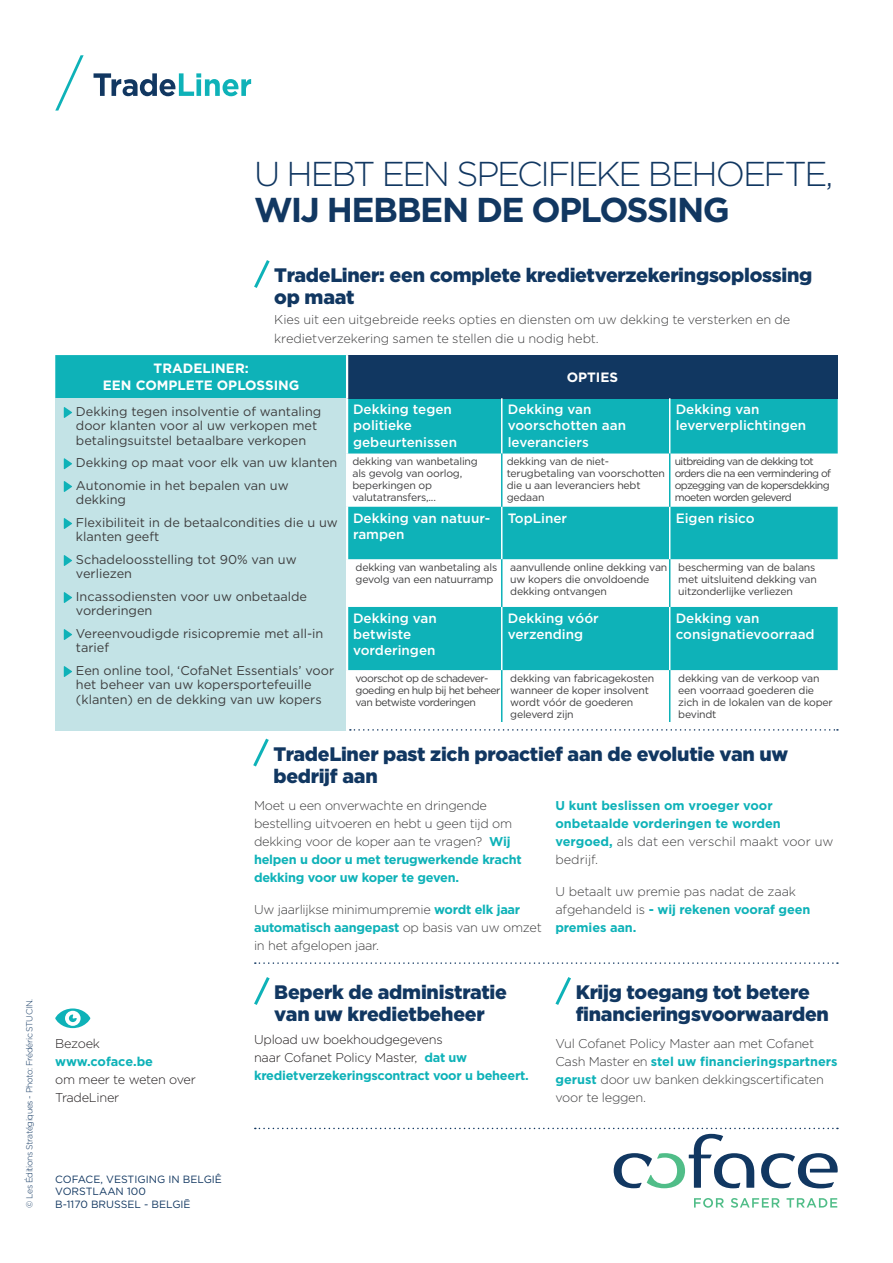
<style>
.page{position:relative;width:893px;height:1263px;background:#fff}
.page>*{position:absolute;margin:0;border:0;box-sizing:border-box;transform-origin:0 0}
.t1{font:300 34.5px/36px "Gotham";letter-spacing:-.07em;color:#113761}
.t2{font:900 19.5px/22.5px "Gotham";letter-spacing:-.015em;color:#113761}
.t3{font:500 13.5px/16.2px "Gotham";color:#fff}
.t4{font:700 13.5px/16.2px "Gotham";color:#fff;text-align:center}
.t5{font:300 12.75px/18px "Gotham";letter-spacing:-.02em;color:#3e3e3f}
.t6{font:12.75px/14.2px "Gotham";color:#3e3e3f}
.t7{font:300 12.75px/18px "Gotham";letter-spacing:-.02em;color:#231f20}
.t8{font:700 12.75px/18px "Gotham";color:#0eb2b8}
.t9{font:10.5px/12px "Gotham";letter-spacing:-.02em;color:#3e3e3f}
.t10{font:10.5px/12px "Gotham";letter-spacing:-.06em;color:#3e3e3f}
.t11{font:10.5px/12px "Gotham";letter-spacing:-.05em;color:#3e3e3f}
.t12{font:10.5px "Gotham";color:#113761}
.t13{font:300 8.7px "Gotham";letter-spacing:-.05em;color:#113761}
.s1{font-weight:700}
.s2{font-weight:700;color:#0eb2b8}
.s3{font-weight:300;color:#3e3e3f}
</style>
<div class="page">
<svg style="left:55px;top:55px;width:29px;height:56px"></svg>
<svg style="left:94px;top:73px;width:157px;height:23px"></svg>
<svg style="left:694px;top:1198px;width:30px;height:10px"></svg>
<svg style="left:731px;top:1198px;width:49px;height:10px"></svg>
<svg style="left:787px;top:1198px;width:50px;height:9px"></svg>
<div style="left:55px;top:355px;width:783px;height:98px;background:#0eb2b8"></div>
<div style="left:347px;top:355px;width:491px;height:43px;background:#113761"></div>
<div style="left:55px;top:398px;width:292px;height:333px;background:#c3e3e6"></div>
<svg style="left:348px;top:507px;width:490px;height:163px;fill:#0eb2b8"></svg>
<hr style="left:346px;top:355px;width:2px;height:43px;background:#fff">
<hr style="left:346px;top:398px;width:2px;height:55px;background:#fff">
<hr style="left:346px;top:453px;width:2px;height:54px;background:#fff">
<hr style="left:346px;top:507px;width:2px;height:52px;background:#fff">
<hr style="left:346px;top:559px;width:2px;height:48px;background:#fff">
<hr style="left:346px;top:607px;width:2px;height:63px;background:#fff">
<hr style="left:346px;top:670px;width:2px;height:61px;background:#fff">
<hr style="left:501px;top:398px;width:1px;height:55px;background:#fff">
<hr style="left:669px;top:398px;width:1px;height:55px;background:#fff">
<hr style="left:501px;top:507px;width:1px;height:52px;background:#fff">
<hr style="left:669px;top:507px;width:1px;height:52px;background:#fff">
<hr style="left:501px;top:607px;width:1px;height:63px;background:#fff">
<hr style="left:669px;top:607px;width:1px;height:63px;background:#fff">
<hr style="left:501px;top:453px;width:1px;height:54px;background:#0eb2b8">
<hr style="left:669px;top:453px;width:1px;height:54px;background:#0eb2b8">
<hr style="left:501px;top:559px;width:1px;height:48px;background:#0eb2b8">
<hr style="left:669px;top:559px;width:1px;height:48px;background:#0eb2b8">
<hr style="left:501px;top:670px;width:1px;height:61px;background:#0eb2b8">
<hr style="left:669px;top:670px;width:1px;height:61px;background:#0eb2b8">
<svg style="left:64px;top:407px;width:8px;height:11px"></svg>
<svg style="left:64px;top:458px;width:8px;height:11px"></svg>
<svg style="left:64px;top:481px;width:8px;height:11px"></svg>
<svg style="left:64px;top:518px;width:8px;height:11px"></svg>
<svg style="left:64px;top:555px;width:8px;height:11px"></svg>
<svg style="left:64px;top:592px;width:8px;height:11px"></svg>
<svg style="left:64px;top:629px;width:8px;height:11px"></svg>
<svg style="left:64px;top:666px;width:8px;height:11px"></svg>
<svg style="left:253px;top:738px;width:16px;height:29px"></svg>
<svg style="left:254px;top:977px;width:16px;height:28px"></svg>
<svg style="left:555px;top:977px;width:16px;height:28px"></svg>
<svg style="left:254px;top:260px;width:16px;height:28px"></svg>
<svg style="left:255px;top:962px;width:583px;height:2px"></svg>
<svg style="left:255px;top:1128px;width:583px;height:60px"></svg>
<svg style="left:55px;top:1008px;width:35px;height:20px"></svg>
<div style="left:488px;top:722px;width:200px;height:13px;background:#fff"></div>
<svg style="left:350px;top:729px;width:488px;height:2px"></svg>
<p class="t13" style="left:25px;top:1208px;width:210px;rotate:-90deg">© Les Éditions Stratégiques - Photo: Frédéric STUCIN.</p>
<p class="t1" style="left:254px;top:155px;width:581px">U HEBT EEN SPECIFIEKE BEHOEFTE,<br><span class="s1">WIJ HEBBEN DE OPLOSSING</span></p>
<p class="t2" style="left:274px;top:263px;width:540px">TradeLiner: een complete kredietverzekeringsoplossing op maat</p>
<p class="t5" style="left:274px;top:310px;width:518px;line-height:19.5px">Kies uit een uitgebreide reeks opties en diensten om uw dekking te versterken en de kredietverzekering samen te stellen die u nodig hebt.</p>
<p class="t4" style="left:103px;top:360px;width:198px">TRADELINER:<br>EEN COMPLETE OPLOSSING</p>
<p class="t4" style="left:567px;top:368px;width:53px">OPTIES</p>
<p class="t6" style="left:76px;top:404px;width:247px">Dekking tegen insolventie of wantaling door klanten voor al uw verkopen met betalingsuitstel betaalbare verkopen</p>
<p class="t6" style="left:76px;top:455px;width:263px">Dekking op maat voor elk van uw klanten</p>
<p class="t6" style="left:76px;top:478px;width:214px">Autonomie in het bepalen van uw dekking</p>
<p class="t6" style="left:76px;top:515px;width:263px">Flexibiliteit in de betaalcondities die u uw klanten geeft</p>
<p class="t6" style="left:76px;top:552px;width:222px">Schadeloosstelling tot 90% van uw verliezen</p>
<p class="t6" style="left:76px;top:589px;width:233px">Incassodiensten voor uw onbetaalde vorderingen</p>
<p class="t6" style="left:76px;top:626px;width:249px">Vereenvoudigde risicopremie met all-in tarief</p>
<p class="t6" style="left:76px;top:663px;width:260px">Een online tool, ‘CofaNet Essentials’ voor het beheer van uw kopersportefeuille (klanten) en de dekking van uw kopers</p>
<p class="t3" style="left:353px;top:401px;width:100px">Dekking tegen</p>
<p class="t3" style="left:353px;top:417px;width:60px">politieke</p>
<p class="t3" style="left:353px;top:433px;width:105px">gebeurtenissen</p>
<p class="t3" style="left:508px;top:401px;width:85px">Dekking van</p>
<p class="t3" style="left:508px;top:417px;width:120px">voorschotten aan</p>
<p class="t3" style="left:508px;top:433px;width:83px">leveranciers</p>
<p class="t3" style="left:676px;top:401px;width:85px">Dekking van</p>
<p class="t3" style="left:676px;top:417px;width:132px">leververplichtingen</p>
<p class="t9" style="left:352px;top:456px;width:127px">dekking van wanbetaling als gevolg van oorlog, beperkingen op valutatransfers,...</p>
<p class="t9" style="left:507px;top:456px;width:160px">dekking van de niet&shy;terugbetaling van voorschotten die u aan leveranciers hebt gedaan</p>
<p class="t10" style="left:675px;top:456px;width:158px">uitbreiding van de dekking tot orders die na een vermindering of opzegging van de kopersdekking moeten worden geleverd</p>
<p class="t3" style="left:353px;top:509px;width:139px">Dekking van natuur&shy;rampen</p>
<p class="t3" style="left:508px;top:509px;width:61px">TopLiner</p>
<p class="t3" style="left:676px;top:509px;width:80px">Eigen risico</p>
<p class="t9" style="left:356px;top:561px;width:143px">dekking van wanbetaling als gevolg van een natuurramp</p>
<p class="t9" style="left:510px;top:561px;width:159px">aanvullende online dekking van uw kopers die onvoldoende dekking ontvangen</p>
<p class="t9" style="left:678px;top:561px;width:140px">bescherming van de balans met uitsluitend dekking van uitzonderlijke verliezen</p>
<p class="t3" style="left:353px;top:610px;width:85px">Dekking van betwiste</p>
<p class="t3" style="left:353px;top:642px;width:84px">vorderingen</p>
<p class="t3" style="left:508px;top:610px;width:93px">Dekking vóór</p>
<p class="t3" style="left:508px;top:626px;width:77px">verzending</p>
<p class="t3" style="left:676px;top:610px;width:85px">Dekking van</p>
<p class="t3" style="left:676px;top:626px;width:140px">consignatievoorraad</p>
<p class="t11" style="left:356px;top:672px;width:146px">voorschot op de schadever&shy;goeding en hulp bij het beheer van betwiste vorderingen</p>
<p class="t9" style="left:510px;top:672px;width:146px">dekking van fabricagekosten wanneer de koper insolvent wordt vóór de goederen geleverd zijn</p>
<p class="t9" style="left:678px;top:672px;width:156px">dekking van de verkoop van een voorraad goederen die zich in de lokalen van de koper bevindt</p>
<p class="t2" style="left:273px;top:742px;width:516px">TradeLiner past zich proactief aan de evolutie van uw bedrijf aan</p>
<p class="t7" style="left:55px;top:1034px;width:46px">Bezoek</p>
<p class="t8" style="left:55px;top:1052px;width:99px">www.coface.be</p>
<p class="t7" style="left:55px;top:1070px;width:142px">om meer te weten over<br>TradeLiner</p>
<p class="t12" style="left:55px;top:1173px;width:168px">COFACE, VESTIGING IN BELGIÊ</p>
<p class="t12" style="left:55px;top:1185px;width:92px">VORSTLAAN 100</p>
<p class="t12" style="left:55px;top:1198px;width:137px">B-1170 BRUSSEL - BELGIË</p>
<p class="t5" style="left:254px;top:796px;width:269px">Moet u een onverwachte en dringende bestelling uitvoeren en hebt u geen tijd om dekking voor de koper aan te vragen? <span class="s2">Wij helpen u door u met terugwerkende kracht dekking voor uw koper te geven.</span></p>
<p class="t5" style="left:254px;top:900px;width:289px">Uw jaarlijkse minimumpremie <span class="s2">wordt elk jaar automatisch aangepast</span> op basis van uw omzet in het afgelopen jaar.</p>
<p class="t2" style="left:274px;top:980px;width:234px">Beperk de administratie van uw kredietbeheer</p>
<p class="t7" style="left:254px;top:1030px;width:276px">Upload uw boekhoudgegevens<br>naar Cofanet Policy Master, <span class="s2">dat uw kredietverzekeringscontract voor u beheert.</span></p>
<p class="t8" style="left:555px;top:796px;width:280px">U kunt beslissen om vroeger voor onbetaalde vorderingen te worden vergoed, <span class="s3">als dat een verschil maakt voor uw bedrijf.</span></p>
<p class="t5" style="left:555px;top:882px;width:256px">U betaalt uw premie pas nadat de zaak afgehandeld is <span class="s2">- wij rekenen vooraf geen premies aan.</span></p>
<p class="t2" style="left:576px;top:980px;width:255px">Krijg toegang tot betere financieringsvoorwaarden</p>
<p class="t5" style="left:555px;top:1034px;width:284px">Vul Cofanet Policy Master aan met Cofanet Cash Master en <span class="s2">stel uw financieringspartners gerust</span> door uw banken dekkingscertificaten voor te leggen.</p>
</div>
